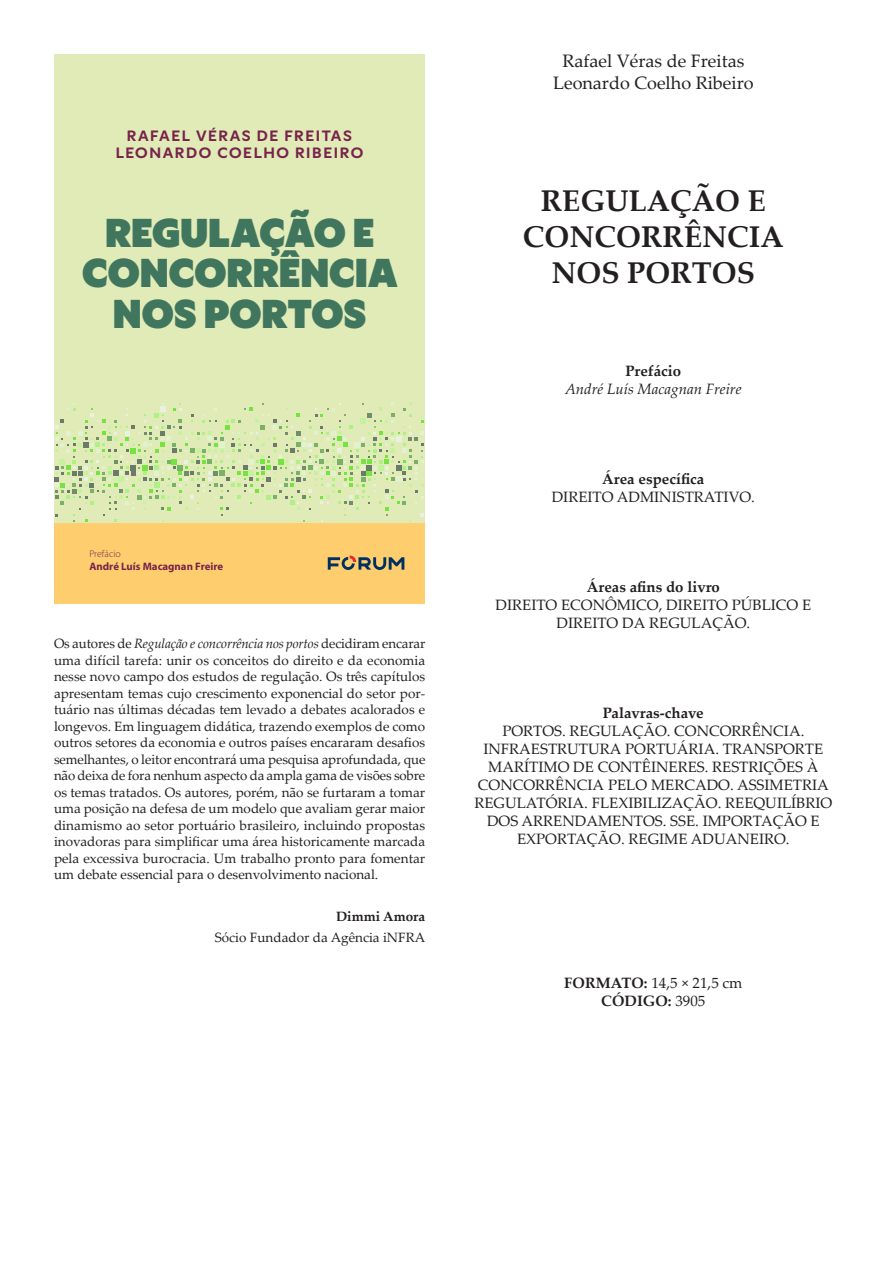
<style>
.page{position:relative;width:893px;height:1263px;background:#fff}
.page>*{position:absolute;margin:0;border:0;box-sizing:border-box;transform-origin:0 0}
.t1{font:900 38.7px/40.7px "Gamay";color:#41765e;text-align:center}
.t2{font:700 30px/36px "Palatino Linotype";color:#231f20;text-align:center}
.texto{font:18px "Palatino Linotype";color:#231f20}
.t3{font:15px/18px "Palatino Linotype";color:#231f20;text-align:center}
.t4{font:700 15px "Palatino Linotype";color:#231f20}
.t5{font:italic 15px "Palatino Linotype";color:#231f20}
.t6{font:500 14.4px/17.2px "Gamay Editorial";letter-spacing:.11em;color:#78234b;text-align:center}
.QUARTA-CAPA{font:13.5px/16.5px "Palatino Linotype";color:#231f20;text-align:justify}
.QUARTA-CAPA-2{font:700 13.5px "Palatino Linotype";color:#231f20}
.t7{font:700 10.8px "Myriad Pro";color:#78234b}
.t8{font:300 9.9px "Myriad Pro";color:#78234b}
.s1{font-style:italic}
.s2{font-weight:700}
.s3{font-weight:400}
</style>
<div class="page">
<div style="left:54px;top:54px;width:371px;height:550px;background:#e0ebb8"></div>
<div style="left:54px;top:523px;width:371px;height:81px;background:#fecd6e"></div>
<svg style="left:328px;top:555px;width:76px;height:15px"></svg>
<svg style="left:54px;top:402px;width:370px;height:120px"></svg>
<p class="t6" style="left:116px;top:126px;width:249px">RAFAEL VÉRAS DE FREITAS<br>LEONARDO COELHO RIBEIRO</p>
<p class="t1" style="left:82px;top:209px;width:317px">REGULAÇÃO E<br>CONCORRÊNCIA<br>NOS PORTOS</p>
<p class="t8" style="left:90px;top:548px;width:33px">Prefácio</p>
<p class="t7" style="left:90px;top:559px;width:135px">André Luís Macagnan Freire</p>
<p class="QUARTA-CAPA" style="left:54px;top:635px;width:373px">Os autores de <span class="s1">Regulação e concorrência nos portos</span> decidiram encarar uma difícil tarefa: unir os conceitos do direito e da economia nesse novo campo dos estudos de regulação. Os três capítulos apresentam temas cujo crescimento exponencial do setor por&shy;tuário nas últimas décadas tem levado a debates acalorados e longevos. Em linguagem didática, trazendo exemplos de como outros setores da economia e outros países encararam desafios semelhantes, o leitor encontrará uma pesquisa aprofundada, que não deixa de fora nenhum aspecto da ampla gama de visões sobre os temas tratados. Os autores, porém, não se furtaram a tomar uma posição na defesa de um modelo que avaliam gerar maior dinamismo ao setor portuário brasileiro, incluindo propostas inovadoras para simplificar uma área historicamente marcada pela excessiva burocracia. Um trabalho pronto para fomentar um debate essencial para o desenvolvimento nacional.</p>
<p class="QUARTA-CAPA-2" style="left:336px;top:907px;width:91px">Dimmi Amora</p>
<p class="QUARTA-CAPA" style="left:215px;top:928px;width:212px">Sócio Fundador da Agência iNFRA</p>
<p class="texto" style="left:562px;top:48px;width:183px">Rafael Véras de Freitas</p>
<p class="texto" style="left:553px;top:70px;width:202px">Leonardo Coelho Ribeiro</p>
<p class="t2" style="left:523px;top:182px;width:262px">REGULAÇÃO E<br>CONCORRÊNCIA<br>NOS PORTOS</p>
<p class="t4" style="left:625px;top:361px;width:57px">Prefácio</p>
<p class="t5" style="left:565px;top:378px;width:178px">André Luís Macagnan Freire</p>
<p class="t4" style="left:602px;top:469px;width:104px">Área específica</p>
<p class="t3" style="left:552px;top:488px;width:205px">DIREITO ADMINISTRATIVO.</p>
<p class="t4" style="left:587px;top:577px;width:134px">Áreas afins do livro</p>
<p class="t3" style="left:495px;top:596px;width:317px">DIREITO ECONÔMICO, DIREITO PÚBLICO E<br>DIREITO DA REGULAÇÃO.</p>
<p class="t4" style="left:603px;top:703px;width:102px">Palavras-chave</p>
<p class="t3" style="left:474px;top:722px;width:359px">PORTOS. REGULAÇÃO. CONCORRÊNCIA.<br>INFRAESTRUTURA PORTUÁRIA. TRANSPORTE MARÍTIMO DE CONTÊINERES. RESTRIÇÕES À CONCORRÊNCIA PELO MERCADO. ASSIMETRIA REGULATÓRIA. FLEXIBILIZAÇÃO. REEQUILÍBRIO DOS ARRENDAMENTOS. SSE. IMPORTAÇÃO E EXPORTAÇÃO. REGIME ADUANEIRO.</p>
<p class="t3" style="left:564px;top:974px;width:180px"><span class="s2">FORMATO:</span> 14,5 × 21,5 cm</p>
<p class="t4" style="left:601px;top:991px;width:106px">CÓDIGO: <span class="s3">3905</span></p>
</div>
